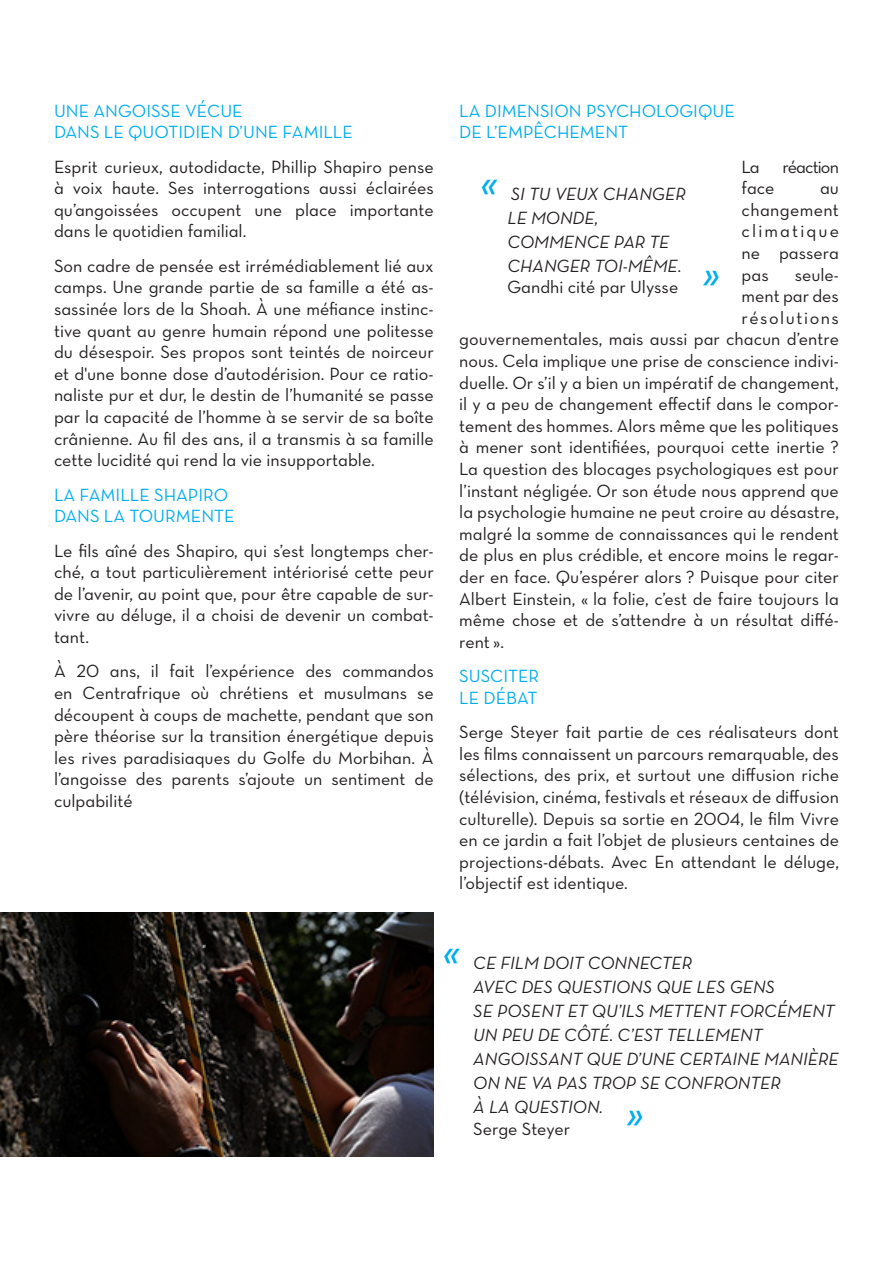
<style>
.page{position:relative;width:893px;height:1263px;background:#fff}
.page>*{position:absolute;margin:0;border:0;box-sizing:border-box;transform-origin:0 0}
.texte_aligne_a_gauch{font:italic 45px "Neutra Text";color:#00aeef}
.texte_justifie_fond{font:18px/21.6px "Neutra Text Book Alt";color:#231f20;text-align:justify}
.texte_aligne_a_gauch-2{font:italic 18px/24px "Neutra Text";color:#231f20}
.sous-titre_bleu_neut{font:18px/21.6px "Neutra Text Book Alt";color:#00aeef}
.citation{font:italic 18px "Neutra Text";color:#231f20}
.texte_aligne_a_gauch-3{font:18px "Neutra Text Book Alt";color:#231f20}
.texte_justifie_fond-2{font:18px "Neutra Text Book Alt";letter-spacing:.085em;color:#231f20}
.texte_justifie_fond-3{font:18px "Neutra Text Book Alt";letter-spacing:-.05em;color:#231f20}
</style>
<div class="page">
<img style="left:0;top:912px;width:433px;height:244px">
<p class="sous-titre_bleu_neut" style="left:54px;top:99px;width:300px">UNE ANGOISSE VÉCUE<br>DANS LE QUOTIDIEN D’UNE FAMILLE</p>
<p class="texte_justifie_fond" style="left:54px;top:155px;width:381px">Esprit curieux, autodidacte, Phillip Shapiro pense à voix haute. Ses interrogations aussi éclairées qu’angoissées occupent une place importante dans le quotidien familial.</p>
<p class="texte_justifie_fond" style="left:54px;top:255px;width:381px">Son cadre de pensée est irrémédiablement lié aux camps. Une grande partie de sa famille a été as&shy;sassinée lors de la Shoah. À une méfiance instinc&shy;tive quant au genre humain répond une politesse du désespoir. Ses propos sont teintés de noirceur et d'une bonne dose d’autodérision. Pour ce ratio&shy;naliste pur et dur, le destin de l’humanité se passe par la capacité de l’homme à se servir de sa boîte crânienne. Au fil des ans, il a transmis à sa famille cette lucidité qui rend la vie insupportable.</p>
<p class="sous-titre_bleu_neut" style="left:54px;top:483px;width:182px">LA FAMILLE SHAPIRO<br>DANS LA TOURMENTE</p>
<p class="texte_justifie_fond" style="left:54px;top:539px;width:381px">Le fils aîné des Shapiro, qui s’est longtemps cher&shy;ché, a tout particulièrement intériorisé cette peur de l’avenir, au point que, pour être capable de sur&shy;vivre au déluge, il a choisi de devenir un combat&shy;tant.</p>
<p class="texte_justifie_fond" style="left:54px;top:660px;width:381px">À 20 ans, il fait l’expérience des commandos en Centrafrique où chrétiens et musulmans se découpent à coups de machette, pendant que son père théorise sur la transition énergétique depuis les rives paradisiaques du Golfe du Morbihan. À l’angoisse des parents s’ajoute un sentiment de culpabilité</p>
<p class="sous-titre_bleu_neut" style="left:459px;top:99px;width:277px">LA DIMENSION PSYCHOLOGIQUE<br>DE L’EMPÊCHEMENT</p>
<p class="texte_justifie_fond" style="left:742px;top:155px;width:19px">La</p>
<p class="texte_justifie_fond-3" style="left:782px;top:156px;width:58px">réaction</p>
<p class="texte_justifie_fond" style="left:742px;top:177px;width:34px">face</p>
<p class="texte_aligne_a_gauch" style="left:480px;top:153px;width:19px">«</p>
<p class="texte_justifie_fond" style="left:742px;top:177px;width:99px;text-indent:78px">au changement climatique ne passera pas</p>
<p class="citation" style="left:511px;top:183px;width:177px">SI TU VEUX CHANGER</p>
<p class="citation" style="left:507px;top:207px;width:93px">LE MONDE,</p>
<p class="citation" style="left:507px;top:231px;width:164px">COMMENCE PAR TE</p>
<p class="citation" style="left:507px;top:255px;width:176px">CHANGER TOI-MÊME.</p>
<p class="texte_aligne_a_gauch-3" style="left:507px;top:276px;width:172px">Gandhi cité par Ulysse</p>
<p class="texte_justifie_fond" style="left:795px;top:263px;width:46px">seule-</p>
<p class="texte_justifie_fond" style="left:742px;top:285px;width:99px">ment par des</p>
<p class="texte_justifie_fond-2" style="left:742px;top:307px;width:99px">résolutions</p>
<p class="texte_justifie_fond" style="left:459px;top:328px;width:381px">gouvernementales, mais aussi par chacun d’entre</p>
<p class="texte_justifie_fond" style="left:459px;top:350px;width:381px">nous. Cela implique une prise de conscience indivi-</p>
<p class="texte_justifie_fond" style="left:459px;top:371px;width:381px">duelle. Or s’il y a bien un impératif de changement,</p>
<p class="texte_justifie_fond" style="left:459px;top:393px;width:381px">il y a peu de changement effectif dans le compor-</p>
<p class="texte_justifie_fond" style="left:459px;top:415px;width:381px">tement des hommes. Alors même que les politiques</p>
<p class="texte_justifie_fond" style="left:459px;top:436px;width:381px">à mener sont identifiées, pourquoi cette inertie ?</p>
<p class="texte_justifie_fond" style="left:459px;top:458px;width:381px">La question des blocages psychologiques est pour</p>
<p class="texte_justifie_fond" style="left:459px;top:479px;width:381px">l’instant négligée. Or son étude nous apprend que</p>
<p class="texte_justifie_fond" style="left:459px;top:501px;width:381px">la psychologie humaine ne peut croire au désastre,</p>
<p class="texte_justifie_fond" style="left:459px;top:523px;width:381px">malgré la somme de connaissances qui le rendent</p>
<p class="texte_justifie_fond" style="left:459px;top:544px;width:381px">de plus en plus crédible, et encore moins le regar-</p>
<p class="texte_justifie_fond" style="left:459px;top:566px;width:381px">der en face. Qu’espérer alors ? Puisque pour citer</p>
<p class="texte_justifie_fond" style="left:459px;top:587px;width:381px">Albert Einstein, « la folie, c’est de faire toujours la</p>
<p class="texte_justifie_fond" style="left:459px;top:609px;width:381px">même chose et de s’attendre à un résultat diffé-</p>
<p class="texte_justifie_fond" style="left:459px;top:631px;width:46px">rent ».</p>
<p class="sous-titre_bleu_neut" style="left:459px;top:665px;width:82px">SUSCITER<br>LE DÉBAT</p>
<p class="texte_justifie_fond" style="left:459px;top:721px;width:381px">Serge Steyer fait partie de ces réalisateurs dont les films connaissent un parcours remarquable, des sélections, des prix, et surtout une diffusion riche (télévision, cinéma, festivals et réseaux de diffusion culturelle). Depuis sa sortie en 2004, le film Vivre en ce jardin a fait l’objet de plusieurs centaines de projections-débats. Avec En attendant le déluge, l’objectif est identique.</p>
<p class="texte_aligne_a_gauch" style="left:703px;top:244px;width:19px">»</p>
<p class="texte_aligne_a_gauch" style="left:443px;top:923px;width:19px">«</p>
<p class="texte_aligne_a_gauch-2" style="left:473px;top:951px;width:220px">CE FILM DOIT CONNECTER</p>
<p class="texte_aligne_a_gauch-2" style="left:473px;top:975px;width:303px">AVEC DES QUESTIONS QUE LES GENS</p>
<p class="texte_aligne_a_gauch-2" style="left:473px;top:999px;width:363px">SE POSENT ET QU’ILS METTENT FORCÉMENT</p>
<p class="texte_aligne_a_gauch-2" style="left:473px;top:1023px;width:291px">UN PEU DE CÔTÉ. C’EST TELLEMENT</p>
<p class="texte_aligne_a_gauch-2" style="left:473px;top:1047px;width:367px">ANGOISSANT QUE D’UNE CERTAINE MANIÈRE<br>ON NE VA PAS TROP SE CONFRONTER</p>
<p class="texte_aligne_a_gauch-2" style="left:473px;top:1095px;width:131px">À LA QUESTION.</p>
<p class="texte_aligne_a_gauch-3" style="left:473px;top:1118px;width:98px">Serge Steyer</p>
<p class="texte_aligne_a_gauch" style="left:626px;top:1084px;width:19px">»</p>
</div>
